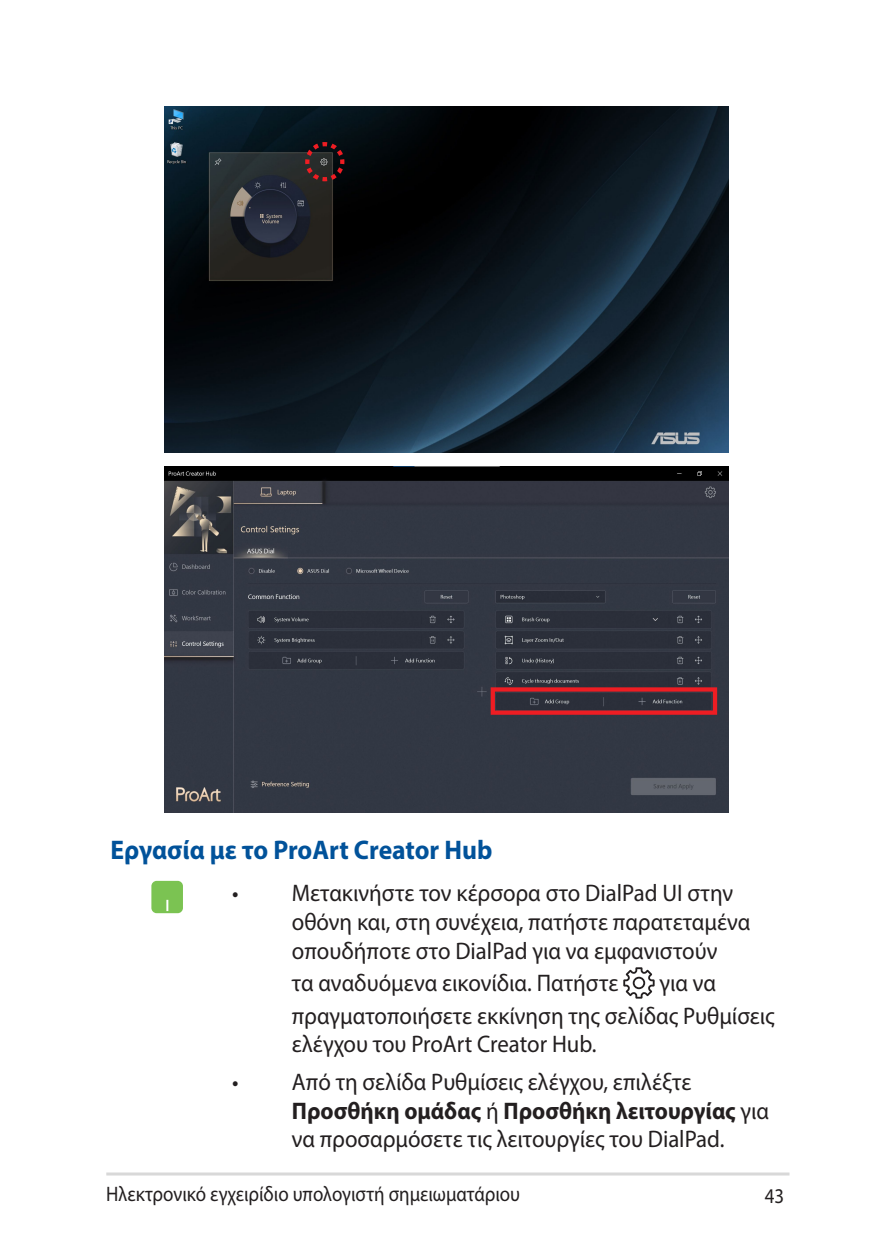
<style>
.page{position:relative;width:893px;height:1259px;background:#fff}
.page>*{position:absolute;margin:0;border:0;box-sizing:border-box;transform-origin:0 0}
.t1{font:700 27px "Myriad Pro";color:#01529a;scale:.95 1}
.t2{font:24px/28.8px "Myriad Pro";color:#231f20;scale:.95 1}
.t3{font:21px "Myriad Pro";color:#231f20;scale:.9 1}
.s1{font-weight:700}
</style>
<div class="page">
<hr style="left:106px;top:1172px;width:683px;height:3px;background:#d8d8d8">
<div style="left:151px;top:881px;width:32px;height:32px;background:#7bc352;border-radius:5px"></div>
<svg style="left:166px;top:900px;width:2px;height:11px"></svg>
<svg style="left:623px;top:967px;width:32px;height:31px"></svg>
<img style="left:165px;top:466px;width:563px;height:346px">
<div style="left:491px;top:687px;width:226px;height:28px;border:4px solid #ee1d23"></div>
<img style="left:165px;top:106px;width:563px;height:346px">
<svg style="left:303px;top:140px;width:44px;height:44px;background:#321e20"></svg>
<p class="t1" style="left:111px;top:832px;width:404px">Εργασία με το ProArt Creator Hub</p>
<p class="t2" style="left:292px;top:878px;width:484px;text-indent:-60px">• Μετακινήστε τον κέρσορα στο DialPad UI στην οθόνη και, στη συνέχεια, πατήστε παρατεταμένα οπουδήποτε στο DialPad για να εμφανιστούν</p>
<p class="t2" style="left:292px;top:968px;width:345px">τα αναδυόμενα εικονίδια. Πατήστε</p>
<p class="t2" style="left:292px;top:966px;width:510px;line-height:32.4px;text-indent:368px">για να πραγματοποιήσετε εκκίνηση της σελίδας Ρυθμίσεις</p>
<p class="t2" style="left:292px;top:1029px;width:322px">ελέγχου του ProArt Creator Hub.</p>
<p class="t2" style="left:292px;top:1067px;width:504px;text-indent:-60px">• Από τη σελίδα Ρυθμίσεις ελέγχου, επιλέξτε<br><span class="s1">Προσθήκη ομάδας</span> ή <span class="s1">Προσθήκη λειτουργίας</span> για να προσαρμόσετε τις λειτουργίες του DialPad.</p>
<p class="t3" style="left:106px;top:1180px;width:461px">Ηλεκτρονικό εγχειρίδιο υπολογιστή σημειωματάριου</p>
<p class="t3" style="left:765px;top:1182px;width:23px">43</p>
</div>
